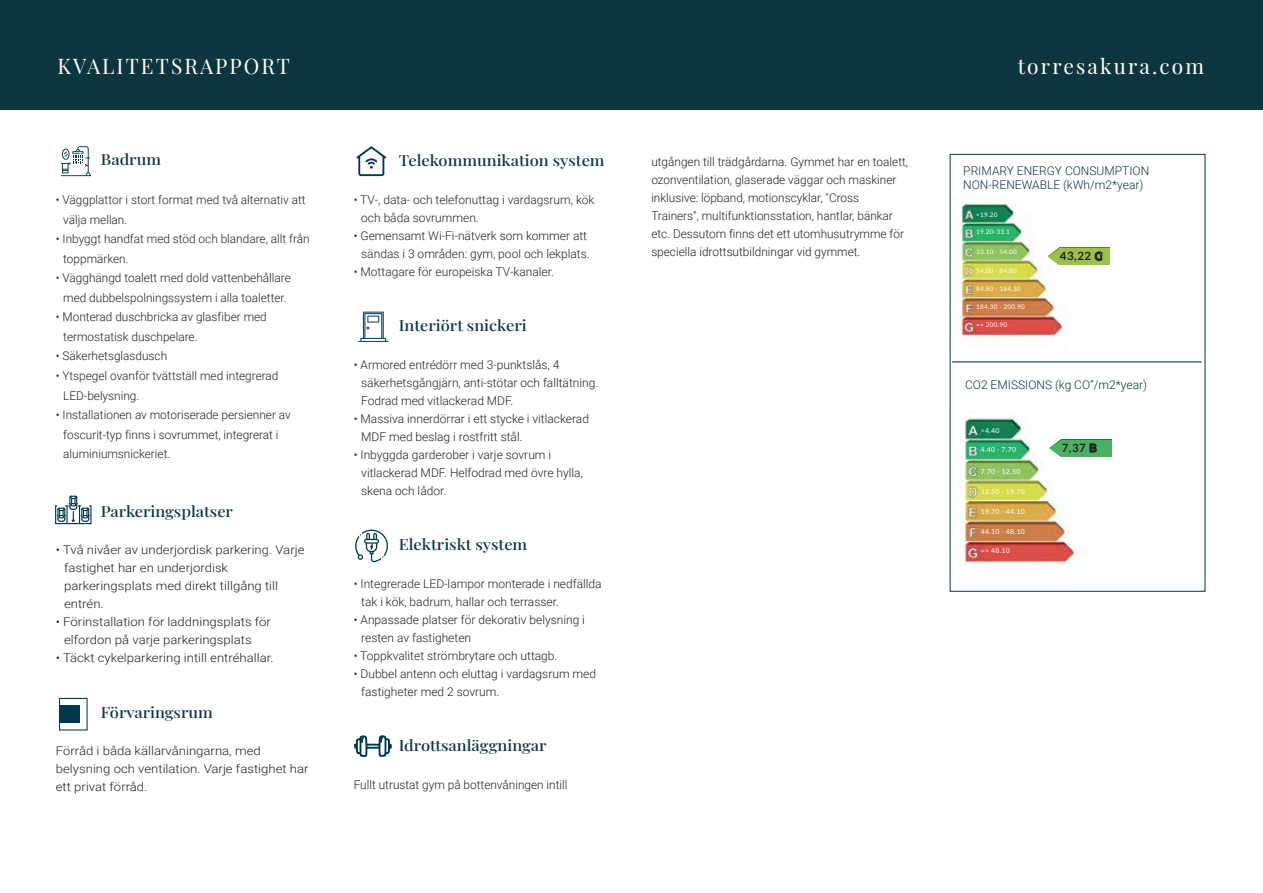
<style>
.page{position:relative;width:1263px;height:893px;background:#fff}
.page>*{position:absolute;margin:0;border:0;box-sizing:border-box;transform-origin:0 0}
.t1{font:21px "Playfair Display";letter-spacing:.1em;color:#fff}
.t2{font:500 15px "Playfair Display";color:#0c3540;scale:1.1 1}
.t3{font:300 12px/18px "Roboto";color:#231f20}
.t4{font:300 12px/18px "Roboto";color:#231f20;scale:1.1 1}
.t5{font:300 12px/13.5px "Roboto";color:#0c3540}
.t6{font:700 11.4px "Lato";color:#231f20}
.t7{font:6.9px "Lato";letter-spacing:.05em;color:#fff}
.t8{font:6.3px "Lato";letter-spacing:.05em;color:#fff}
</style>
<div class="page">
<div style="left:0;top:0;width:1263px;height:109px;background:#0c3540"></div>
<img style="left:947px;top:196px;width:121px;height:154px">
<div style="left:1059px;top:247px;width:51px;height:17px;background:#637f36"></div>
<div style="left:1059px;top:248px;width:51px;height:17px;background:#99c14b"></div>
<svg style="left:1047px;top:247px;width:12px;height:18px"></svg>
<svg style="left:1094px;top:252px;width:9px;height:9px"></svg>
<img style="left:949px;top:411px;width:134px;height:167px">
<div style="left:1061px;top:439px;width:51px;height:17px;background:#307238"></div>
<div style="left:1061px;top:440px;width:51px;height:17px;background:#4ab063"></div>
<svg style="left:1049px;top:439px;width:12px;height:18px"></svg>
<svg style="left:1090px;top:443px;width:7px;height:10px"></svg>
<div style="left:950px;top:154px;width:255px;height:438px;border:1px solid #00374c"></div>
<hr style="left:952px;top:361px;width:249px;height:1px;background:#00374c">
<svg style="left:61px;top:146px;width:30px;height:30px"></svg>
<svg style="left:55px;top:496px;width:37px;height:28px"></svg>
<div style="left:59px;top:698px;width:29px;height:32px;border:1px solid #00374c"></div>
<div style="left:60px;top:705px;width:20px;height:18px;background:#00374c"></div>
<svg style="left:356px;top:146px;width:30px;height:30px"></svg>
<svg style="left:358px;top:312px;width:30px;height:30px"></svg>
<svg style="left:355px;top:529px;width:33px;height:33px"></svg>
<svg style="left:354px;top:735px;width:38px;height:22px"></svg>
<h1 class="t1" style="left:57px;top:53px;width:234px">KVALITETSRAPPORT</h1>
<h1 class="t1" style="left:1018px;top:53px;width:188px">torresakura.com</h1>
<p class="t2" style="left:101px;top:148px;width:56px">Badrum</p>
<p class="t3" style="left:63px;top:190px;width:244px;line-height:19.5px;text-indent:-7px">• Väggplattor i stort format med två alternativ att välja mellan.</p>
<p class="t3" style="left:63px;top:229px;width:248px;line-height:19.5px;text-indent:-7px">• Inbyggt handfat med stöd och blandare, allt från toppmärken.</p>
<p class="t3" style="left:56px;top:268px;width:236px;line-height:19.5px;text-align:center">• Vägghängd toalett med dold vattenbehållare med dubbelspolningssystem i alla toaletter.</p>
<p class="t3" style="left:63px;top:307px;width:205px;line-height:19.5px;text-indent:-7px">• Monterad duschbricka av glasfiber med termostatisk duschpelare.</p>
<p class="t3" style="left:56px;top:347px;width:113px">• Säkerhetsglasdusch</p>
<p class="t3" style="left:63px;top:366px;width:217px;line-height:19.5px;text-indent:-7px">• Ytspegel ovanför tvättställ med integrerad<br>LED-belysning.</p>
<p class="t3" style="left:63px;top:405px;width:229px;line-height:19.5px;text-indent:-7px">• Installationen av motoriserade persienner av foscurit-typ finns i sovrummet, integrerat i aluminiumsnickeriet.</p>
<p class="t2" style="left:101px;top:499px;width:122px">Parkeringsplatser</p>
<p class="t4" style="left:64px;top:540px;width:220px;text-indent:-8px">• Två nivåer av underjordisk parkering. Varje fastighet har en underjordisk parkeringsplats med direkt tillgång till entrén.</p>
<p class="t4" style="left:64px;top:612px;width:190px;text-indent:-8px">• Förinstallation för laddningsplats för elfordon på varje parkeringsplats</p>
<p class="t4" style="left:56px;top:648px;width:199px">• Täckt cykelparkering intill entréhallar.</p>
<p class="t2" style="left:101px;top:700px;width:103px">Förvaringsrum</p>
<p class="t4" style="left:56px;top:741px;width:231px">Förråd i båda källarvåningarna, med belysning och ventilation. Varje fastighet har ett privat förråd.</p>
<p class="t2" style="left:399px;top:149px;width:189px">Telekommunikation system</p>
<p class="t3" style="left:361px;top:190px;width:235px;text-indent:-8px">• TV-, data- och telefonuttag i vardagsrum, kök och båda sovrummen.</p>
<p class="t3" style="left:354px;top:226px;width:237px;text-align:right">• Gemensamt Wi-Fi-nätverk som kommer att sändas i 3 områden: gym, pool och lekplats.</p>
<p class="t3" style="left:354px;top:262px;width:202px">• Mottagare för europeiska TV-kanaler.</p>
<p class="t2" style="left:399px;top:314px;width:118px">Interiört snickeri</p>
<p class="t3" style="left:361px;top:355px;width:239px;text-indent:-8px">• Armored entrédörr med 3-punktslås, 4 säkerhetsgångjärn, anti-stötar och falltätning.<br>Fodrad med vitlackerad MDF.</p>
<p class="t3" style="left:361px;top:409px;width:229px;text-indent:-8px">• Massiva innerdörrar i ett stycke i vitlackerad<br>MDF med beslag i rostfritt stål.</p>
<p class="t3" style="left:361px;top:445px;width:223px;text-indent:-8px">• Inbyggda garderober i varje sovrum i vitlackerad MDF. Helfodrad med övre hylla, skena och lådor.</p>
<p class="t2" style="left:399px;top:533px;width:118px">Elektriskt system</p>
<p class="t3" style="left:361px;top:574px;width:242px;text-indent:-8px">• Integrerade LED-lampor monterade i nedfällda tak i kök, badrum, hallar och terrasser.</p>
<p class="t3" style="left:361px;top:610px;width:225px;text-indent:-8px">• Anpassade platser för dekorativ belysning i resten av fastigheten</p>
<p class="t3" style="left:354px;top:646px;width:205px">• Toppkvalitet strömbrytare och uttagb.</p>
<p class="t3" style="left:361px;top:664px;width:236px;text-indent:-8px">• Dubbel antenn och eluttag i vardagsrum med fastigheter med 2 sovrum.</p>
<p class="t2" style="left:399px;top:734px;width:136px">Idrottsanläggningar</p>
<p class="t3" style="left:354px;top:775px;width:215px">Fullt utrustat gym på bottenvåningen intill</p>
<p class="t3" style="left:651px;top:153px;width:258px">utgången till trädgårdarna. Gymmet har en toalett, ozonventilation, glaserade väggar och maskiner inklusive: löpband, motionscyklar, "Cross Trainers", multifunktionsstation, hantlar, bänkar etc. Dessutom finns det ett utomhusutrymme för speciella idrottsutbildningar vid gymmet.</p>
<p class="t5" style="left:963px;top:164px;width:187px">PRIMARY ENERGY CONSUMPTION<br>NON-RENEWABLE (kWh/m2*year)</p>
<p class="t8" style="left:976px;top:211px;width:23px">&lt;19.20</p>
<p class="t8" style="left:976px;top:228px;width:35px">19.20-33.1</p>
<p class="t8" style="left:976px;top:248px;width:42px">33.10 - 54.00</p>
<p class="t8" style="left:976px;top:267px;width:42px">54.00 - 84.80</p>
<p class="t8" style="left:976px;top:285px;width:46px">84.80 - 184.30</p>
<p class="t8" style="left:976px;top:304px;width:50px">184.30 - 200.90</p>
<p class="t8" style="left:976px;top:321px;width:32px">=&gt; 200.90</p>
<p class="t6" style="left:1060px;top:250px;width:44px">43,22 C</p>
<p class="t5" style="left:965px;top:378px;width:183px">CO2 EMISSIONS (kg CO”/m2*year)</p>
<p class="t7" style="left:981px;top:427px;width:20px">&lt;4.40</p>
<p class="t7" style="left:981px;top:446px;width:37px">4.40 - 7.70</p>
<p class="t7" style="left:981px;top:468px;width:41px">7.70 - 12.50</p>
<p class="t7" style="left:981px;top:488px;width:45px">12.50 - 19.70</p>
<p class="t7" style="left:981px;top:508px;width:45px">19.70 - 44.10</p>
<p class="t7" style="left:981px;top:528px;width:45px">44.10 - 48.10</p>
<p class="t7" style="left:981px;top:547px;width:31px">=&gt; 48.10</p>
<p class="t6" style="left:1062px;top:441px;width:37px">7,37 B</p>
</div>
